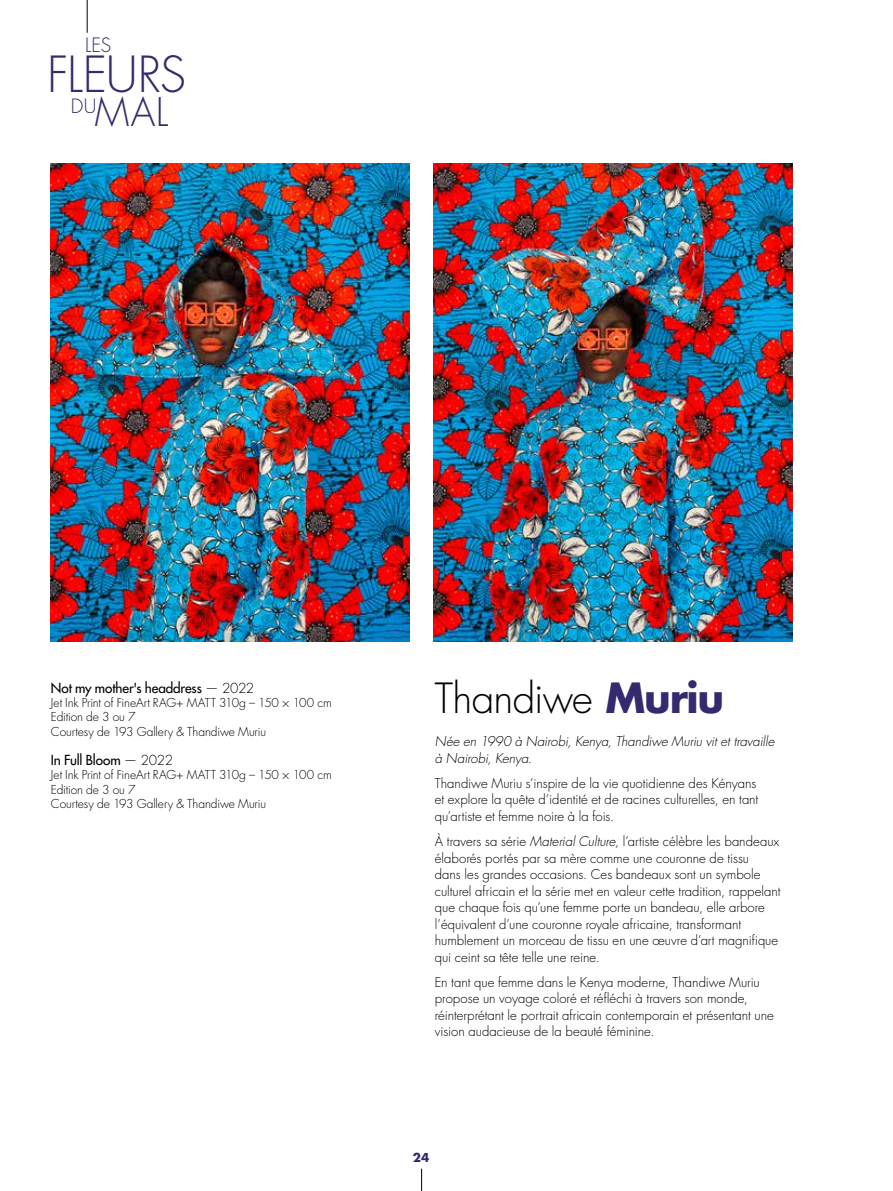
<style>
.page{position:relative;width:893px;height:1191px;background:#fff}
.page>*{position:absolute;margin:0;border:0;box-sizing:border-box;transform-origin:0 0}
.t1{font:300 48.45px "Futura Std";letter-spacing:-.03em;color:#342a6d}
.t2{font:300 40.5px "Futura Std";letter-spacing:-.025em;color:#000}
.t3{font:300 38.4px "Futura Std";color:#342a6d}
.t4{font:300 19.2px "Futura Std";color:#342a6d}
.t5{font:500 13.5px "Futura Std";letter-spacing:-.01em;color:#000}
.t6{font:300 13.2px/16.5px "Futura Std";color:#000}
.t7{font:italic 300 13.2px/16.5px "Futura Std";letter-spacing:-.01em;color:#000}
.t8{font:300 12px/14.2px "Futura Std";letter-spacing:-.01em;color:#000}
.t9{font:700 12px "Futura Std";color:#342a6d}
.s1{font-weight:300}
.s2{font-weight:700;color:#342a6d}
.s3{font-style:italic}
</style>
<div class="page">
<svg style="left:421px;top:1168px;width:1px;height:23px"></svg>
<img style="left:51px;top:164px;width:358px;height:477px">
<img style="left:434px;top:164px;width:358px;height:477px">
<hr style="left:87px;top:0;width:1px;height:33px;background:#000">
<h3 class="t4" style="left:85px;top:34px;width:28px">LES</h3>
<h1 class="t1" style="left:47px;top:45px;width:141px">FLEURS</h1>
<h3 class="t3" style="left:71px;top:88px;width:99px"><sup>DU</sup>MAL</h3>
<p class="t5" style="left:51px;top:679px;width:205px">Not my mother's headdress <span class="s1">— 2022</span></p>
<p class="t8" style="left:51px;top:696px;width:282px">Jet Ink Print of FineArt RAG+ MATT 310g – 150 × 100 cm<br>Edition de 3 ou 7<br>Courtesy de 193 Gallery &amp; Thandiwe Muriu</p>
<p class="t5" style="left:51px;top:751px;width:124px">In Full Bloom <span class="s1">— 2022</span></p>
<p class="t8" style="left:51px;top:768px;width:282px">Jet Ink Print of FineArt RAG+ MATT 310g – 150 × 100 cm<br>Edition de 3 ou 7<br>Courtesy de 193 Gallery &amp; Thandiwe Muriu</p>
<h2 class="t2" style="left:435px;top:673px;width:291px">Thandiwe <span class="s2">Muriu</span></h2>
<p class="t7" style="left:435px;top:734px;width:341px">Née en 1990 à Nairobi, Kenya, Thandiwe Muriu vit et travaille à Nairobi, Kenya.</p>
<p class="t6" style="left:435px;top:775px;width:325px">Thandiwe Muriu s’inspire de la vie quotidienne des Kényans et explore la quête d’identité et de racines culturelles, en tant qu’artiste et femme noire à la fois.</p>
<p class="t6" style="left:435px;top:833px;width:347px">À travers sa série <span class="s3">Material Culture,</span> l’artiste célèbre les bandeaux élaborés portés par sa mère comme une couronne de tissu<br>dans les grandes occasions. Ces bandeaux sont un symbole culturel africain et la série met en valeur cette tradition, rappelant que chaque fois qu’une femme porte un bandeau, elle arbore l’équivalent d’une couronne royale africaine, transformant humblement un morceau de tissu en une œuvre d’art magnifique qui ceint sa tête telle une reine.</p>
<p class="t6" style="left:435px;top:974px;width:340px">En tant que femme dans le Kenya moderne, Thandiwe Muriu propose un voyage coloré et réfléchi à travers son monde, réinterprétant le portrait africain contemporain et présentant une vision audacieuse de la beauté féminine.</p>
<p class="t9" style="left:413px;top:1149px;width:18px">24</p>
</div>
